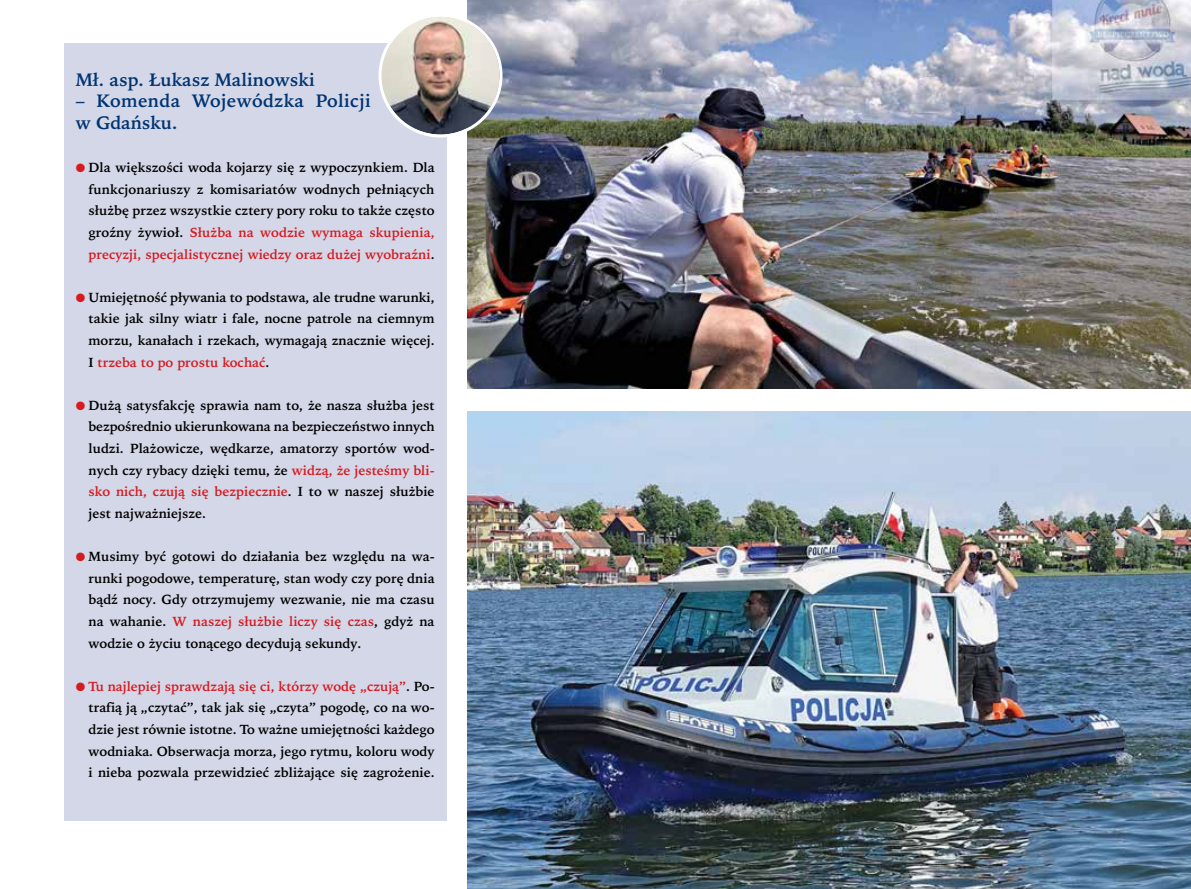
<style>
.page{position:relative;width:1191px;height:889px;background:#fff}
.page>*{position:absolute;margin:0;border:0;box-sizing:border-box;transform-origin:0 0}
.t1{font:700 18px/21.6px "Iowan Old Style";letter-spacing:.02em;color:#003471}
.t2{font:700 18px "Iowan Old Style";color:#003471}
.t3{font:700 13.2px/21.6px "Iowan Old Style";color:#000;text-align:justify}
.s1{color:#d71920}
</style>
<div class="page">
<img style="left:468px;top:0;width:723px;height:389px">
<img style="left:468px;top:412px;width:723px;height:477px">
<div style="left:64px;top:43px;width:382px;height:778px;background:#d3d7e7"></div>
<img style="left:378px;top:14px;width:124px;height:123px">
<h1 class="t2" style="left:76px;top:69px;width:241px">Mł. asp. Łukasz Malinowski</h1>
<h1 class="t1" style="left:76px;top:90px;width:296px">– Komenda Wojewódzka Policji w Gdańsku.</h1>
<p class="t3" style="left:89px;top:157px;width:348px;text-indent:-13px"><span class="s1">●</span> Dla większości woda kojarzy się z wypoczynkiem. Dla funkcjonariuszy z komisariatów wodnych pełniących służbę przez wszystkie cztery pory roku to także często groźny żywioł. <span class="s1">Służba na wodzie wymaga skupienia, precyzji, specjalistycznej wiedzy oraz dużej wyobraźni</span>.</p>
<p class="t3" style="left:89px;top:286px;width:348px;text-indent:-13px"><span class="s1">●</span> Umiejętność pływania to podstawa, ale trudne warunki, takie jak silny wiatr i fale, nocne patrole na ciemnym morzu, kanałach i rzekach, wymagają znacznie więcej.<br>I <span class="s1">trzeba to po prostu kochać</span>.</p>
<p class="t3" style="left:89px;top:394px;width:348px;text-indent:-13px"><span class="s1">●</span> Dużą satysfakcję sprawia nam to, że nasza służba jest bezpośrednio ukierunkowana na bezpieczeństwo innych ludzi. Plażowicze, wędkarze, amatorzy sportów wod&shy;nych czy rybacy dzięki temu, że <span class="s1">widzą, że jesteśmy bli&shy;sko nich, czują się bezpiecznie</span>. I to w naszej służbie jest najważniejsze.</p>
<p class="t3" style="left:89px;top:546px;width:348px;text-indent:-13px"><span class="s1">●</span> Musimy być gotowi do działania bez względu na wa&shy;runki pogodowe, temperaturę, stan wody czy porę dnia bądź nocy. Gdy otrzymujemy wezwanie, nie ma czasu na wahanie. <span class="s1">W naszej służbie liczy się czas</span>, gdyż na wodzie o życiu tonącego decydują sekundy.</p>
<p class="t3" style="left:89px;top:675px;width:348px;text-indent:-13px"><span class="s1">● Tu najlepiej sprawdzają się ci, którzy wodę „czują”</span>. Po&shy;trafią ją „czytać”, tak jak się „czyta” pogodę, co na wo&shy;dzie jest równie istotne. To ważne umiejętności każdego wodniaka. Obserwacja morza, jego rytmu, koloru wody i nieba pozwala przewidzieć zbliżające się zagrożenie.</p>
</div>
